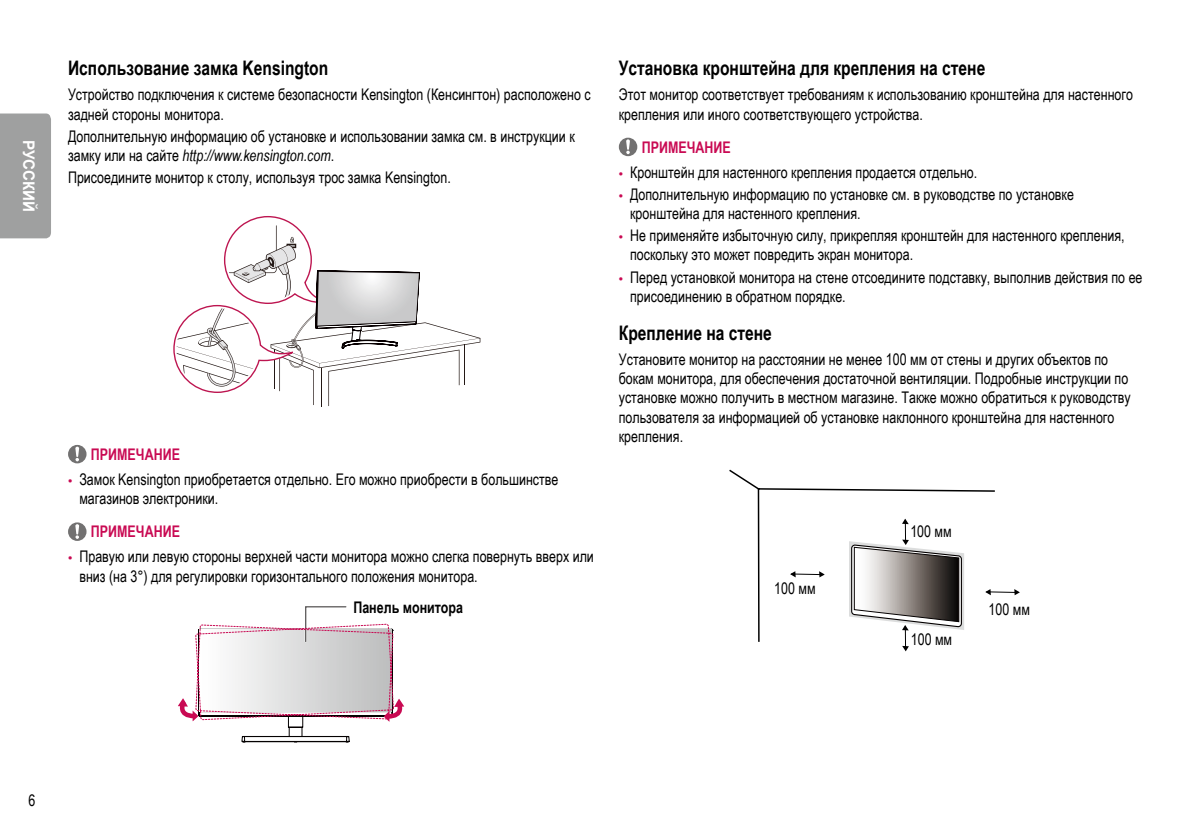
<style>
.page{position:relative;width:1191px;height:840px;background:#fff}
.page>*{position:absolute;margin:0;border:0;box-sizing:border-box;transform-origin:0 0}
.t1{font:700 20px "Arial Narrow";color:#000;scale:.95 1}
.t2{font:16px/19.2px "Arial Narrow";color:#000;scale:.95 1}
.t3{font:700 16px "Arial Narrow";color:#c90a53;scale:.95 1}
.t4{font:700 16px "Arial Narrow";color:#000;scale:.95 1}
.t5{font:700 16px "Arial";color:#fff;scale:.95 1}
.s1{font-style:italic}
.s2{font-family:"LG Smart";color:#c90a53}
</style>
<div class="page">
<div style="left:0;top:113px;width:51px;height:125px;background:#9fa0a0"></div>
<svg style="left:173px;top:216px;width:307px;height:190px"></svg>
<svg style="left:68px;top:444px;width:18px;height:19px"></svg>
<svg style="left:68px;top:522px;width:18px;height:18px"></svg>
<svg style="left:178px;top:606px;width:227px;height:135px"></svg>
<svg style="left:619px;top:138px;width:18px;height:18px"></svg>
<svg style="left:996px;top:589px;width:24px;height:6px"></svg>
<svg style="left:729px;top:469px;width:267px;height:173px"></svg>
<svg style="left:849px;top:498px;width:115px;height:154px"></svg>
<svg style="left:771px;top:555px;width:53px;height:52px"></svg>
<p class="t5" style="left:40px;top:140px;width:78px;rotate:90deg">РУССКИЙ</p>
<p class="t1" style="left:68px;top:53px;width:275px">Использование замка Kensington</p>
<p class="t2" style="left:68px;top:84px;width:551px">Устройство подключения к системе безопасности Kensington (Кенсингтон) расположено с задней стороны монитора.</p>
<p class="t2" style="left:68px;top:126px;width:535px">Дополнительную информацию об установке и использовании замка см. в инструкции к замку или на сайте <span class="s1">http://www.kensington.com</span>.</p>
<p class="t2" style="left:68px;top:167px;width:404px">Присоедините монитор к столу, используя трос замка Kensington.</p>
<p class="t3" style="left:91px;top:442px;width:95px">ПРИМЕЧАНИЕ</p>
<p class="t2" style="left:79px;top:468px;width:506px;text-indent:-11px"><span class="s2">•</span> Замок Kensington приобретается отдельно. Его можно приобрести в большинстве магазинов электроники.</p>
<p class="t3" style="left:91px;top:519px;width:95px">ПРИМЕЧАНИЕ</p>
<p class="t2" style="left:79px;top:546px;width:543px;text-indent:-11px"><span class="s2">•</span> Правую или левую стороны верхней части монитора можно слегка повернуть вверх или вниз (на 3°) для регулировки горизонтального положения монитора.</p>
<p class="t4" style="left:353px;top:595px;width:117px">Панель монитора</p>
<p class="t1" style="left:619px;top:53px;width:387px">Установка кронштейна для крепления на стене</p>
<p class="t2" style="left:619px;top:84px;width:542px">Этот монитор соответствует требованиям к использованию кронштейна для настенного крепления или иного соответствующего устройства.</p>
<p class="t3" style="left:641px;top:135px;width:95px">ПРИМЕЧАНИЕ</p>
<p class="t2" style="left:619px;top:162px;width:379px"><span class="s2">•</span> Кронштейн для настенного крепления продается отдельно.</p>
<p class="t2" style="left:630px;top:184px;width:468px;text-indent:-11px"><span class="s2">•</span> Дополнительную информацию по установке см. в руководстве по установке кронштейна для настенного крепления.</p>
<p class="t2" style="left:630px;top:225px;width:522px;text-indent:-11px"><span class="s2">•</span> Не применяйте избыточную силу, прикрепляя кронштейн для настенного крепления, поскольку это может повредить экран монитора.</p>
<p class="t2" style="left:630px;top:266px;width:541px;text-indent:-11px"><span class="s2">•</span> Перед установкой монитора на стене отсоедините подставку, выполнив действия по ее присоединению в обратном порядке.</p>
<p class="t1" style="left:619px;top:317px;width:163px">Крепление на стене</p>
<p class="t2" style="left:619px;top:349px;width:540px">Установите монитор на расстоянии не менее 100 мм от стены и других объектов по бокам монитора, для обеспечения достаточной вентиляции. Подробные инструкции по установке можно получить в местном магазине. Также можно обратиться к руководству пользователя за информацией об установке наклонного кронштейна для настенного крепления.</p>
<p class="t2" style="left:774px;top:577px;width:45px">100 мм</p>
<p class="t2" style="left:910px;top:520px;width:45px">100 мм</p>
<p class="t2" style="left:910px;top:629px;width:45px">100 мм</p>
<p class="t2" style="left:988px;top:599px;width:45px">100 мм</p>
<p class="t2" style="left:28px;top:790px;width:9px">6</p>
</div>
